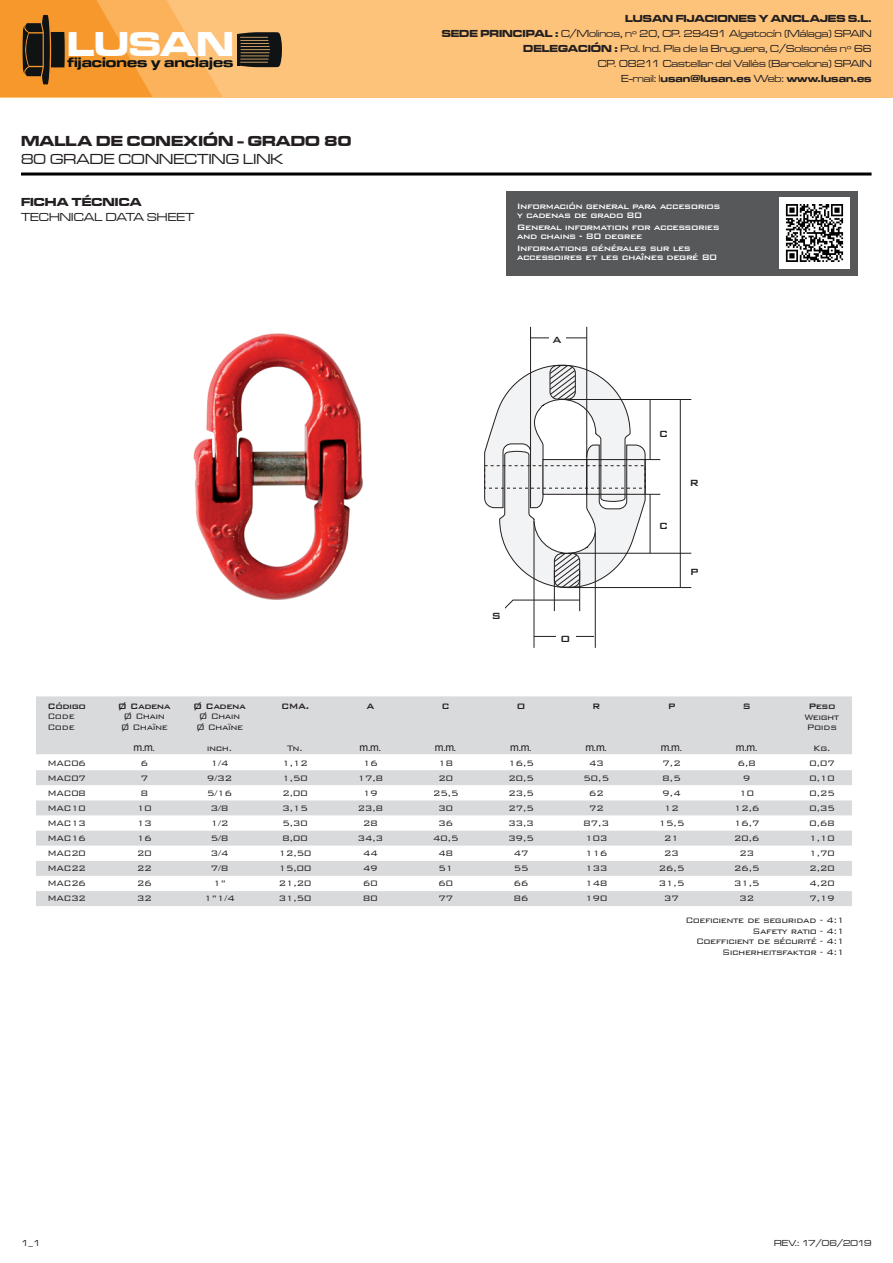
<style>
.page{position:relative;width:893px;height:1263px;background:#fff}
.page>*{position:absolute;margin:0;border:0;box-sizing:border-box;transform-origin:0 0}
.t1{font:35.55px "Microgramma D Bold Exte";color:#fff}
.t2{font:15px "Microgramma D Bold Exte";letter-spacing:.01em;color:#231f20}
.t3{font:15px "Microgramma D Medi Exte";letter-spacing:.01em;color:#231f20}
.t4{font:14.25px "Microgramma D Bold Exte";color:#0f1313}
.t5{font:12px "Microgramma D Medi Exte";letter-spacing:.01em;color:#231f20}
.t6{font:12px "Microgramma D Bold Exte";letter-spacing:.01em;color:#231f20}
.t7{font:500 12px "Bank Gothic BT";color:#231f20}
.t8{font:300 10.5px/15px "Bank Gothic BT";letter-spacing:-.05em;color:#231f20;text-align:center}
.t9{font:500 10.5px/9px "Bank Gothic BT";letter-spacing:-.05em;color:#fff}
.t10{font:10.5px/15px "Microgramma D Medi Exte";color:#231f20;text-align:right}
.t11{font:10.5px "Microgramma D Bold Exte";color:#231f20}
.t12{font:500 10.5px "Bank Gothic BT";letter-spacing:-.05em;color:#231f20}
.t13{font:10.5px "Arial";color:#231f20}
.t14{font:9px "Microgramma D Medi Exte";letter-spacing:.01em;color:#231f20}
.s1{font-family:"Microgramma D Bold Exte"}
.s2{font-family:"Microgramma D Medi Exte"}
</style>
<div class="page">
<hr style="left:21px;top:173px;width:851px;height:3px;background:#000001">
<div style="left:0;top:0;width:893px;height:97px;background:#fdc37b"></div>
<svg style="left:237px;top:32px;width:45px;height:35px;background:#373124"></svg>
<hr style="left:237px;top:34px;width:2px;height:31px;background:#0f1313">
<svg style="left:0;top:0;width:222px;height:97px;background:#e59a42"></svg>
<svg style="left:36px;top:696px;width:816px;height:210px;fill:#d9dadc"></svg>
<img style="left:194px;top:333px;width:168px;height:267px">
<hr style="left:534px;top:521px;width:1px;height:127px;background:#231f20">
<hr style="left:595px;top:532px;width:1px;height:116px;background:#231f20">
<hr style="left:534px;top:636px;width:60px;height:1px;background:#231f20">
<hr style="left:568px;top:553px;width:123px;height:1px;background:#231f20">
<hr style="left:568px;top:587px;width:123px;height:1px;background:#231f20">
<hr style="left:579px;top:570px;width:1px;height:41px;background:#231f20">
<hr style="left:554px;top:570px;width:1px;height:41px;background:#231f20">
<svg style="left:505px;top:599px;width:75px;height:10px"></svg>
<hr style="left:562px;top:399px;width:129px;height:1px;background:#231f20">
<hr style="left:680px;top:399px;width:1px;height:188px;background:#231f20">
<svg style="left:484px;top:364px;width:176px;height:224px"></svg>
<hr style="left:650px;top:399px;width:1px;height:61px;background:#231f20">
<hr style="left:650px;top:494px;width:1px;height:59px;background:#231f20">
<hr style="left:586px;top:327px;width:1px;height:130px;background:#231f20">
<hr style="left:530px;top:327px;width:1px;height:125px;background:#231f20">
<hr style="left:531px;top:337px;width:56px;height:1px;background:#231f20">
<div style="left:549px;top:328px;width:17px;height:20px;background:#fff"></div>
<div style="left:556px;top:628px;width:19px;height:17px;background:#fff"></div>
<div style="left:654px;top:515px;width:20px;height:17px;background:#fff"></div>
<div style="left:654px;top:423px;width:20px;height:17px;background:#fff"></div>
<div style="left:506px;top:191px;width:352px;height:84px;background:#57585a"></div>
<img style="left:779px;top:198px;width:71px;height:70px">
<h1 class="t1" style="left:67px;top:20px;width:168px">LUSAN</h1>
<h3 class="t4" style="left:68px;top:53px;width:167px">fijaciones y anclajes</h3>
<h2 class="t2" style="left:21px;top:131px;width:332px">MALLA DE CONEXIÓN - GRADO 80</h2>
<h2 class="t3" style="left:21px;top:150px;width:264px">80 GRADE CONNECTING LINK</h2>
<p class="t6" style="left:21px;top:194px;width:122px">FICHA TÉCNICA</p>
<p class="t5" style="left:21px;top:209px;width:175px">TECHNICAL DATA SHEET</p>
<p class="t12" style="left:48px;top:700px;width:40px">Código</p>
<p class="t8" style="left:48px;top:711px;width:29px;line-height:10.5px;text-align:left">Code<br>Code</p>
<p class="t8" style="left:48px;top:755px;width:40px;text-align:justify">MAC06<br>MAC07<br>MAC08<br>MAC10<br>MAC13<br>MAC16<br>MAC20<br>MAC22<br>MAC26<br>MAC32</p>
<p class="t12" style="left:118px;top:700px;width:54px">Ø Cadena</p>
<p class="t8" style="left:121px;top:711px;width:49px;line-height:10.5px;text-align:left">Ø Chain<br>Ø Chaïne</p>
<p class="t13" style="left:133px;top:740px;width:23px">m.m.</p>
<p class="t8" style="left:137px;top:755px;width:17px">6<br>7<br>8<br>10<br>13<br>16<br>20<br>22<br>26<br>32</p>
<p class="t12" style="left:193px;top:700px;width:54px">Ø Cadena</p>
<p class="t8" style="left:196px;top:711px;width:49px;line-height:10.5px;text-align:left">Ø Chain<br>Ø Chaïne</p>
<p class="t8" style="left:204px;top:740px;width:33px">inch.<br>1/4<br>9/32<br>5/16<br>3/8<br>1/2<br>5/8<br>3/4<br>7/8<br>1”<br>1”1/4</p>
<p class="t12" style="left:281px;top:701px;width:30px">CMA.</p>
<p class="t8" style="left:279px;top:741px;width:35px">Tn.<br>1,12<br>1,50<br>2,00<br>3,15<br>5,30<br>8,00<br>12,50<br>15,00<br>21,20<br>31,50</p>
<p class="t12" style="left:366px;top:700px;width:10px">A</p>
<p class="t13" style="left:360px;top:740px;width:23px">m.m.</p>
<p class="t8" style="left:357px;top:755px;width:27px">16<br>17,8<br>19<br>23,8<br>28<br>34,3<br>44<br>49<br>60<br>80</p>
<p class="t11" style="left:625px;top:11px;width:248px">LUSAN FIJACIONES Y ANCLAJES S.L.</p>
<p class="t10" style="left:442px;top:25px;width:431px"><span class="s1">SEDE PRINCIPAL :</span> C/Molinos, nº 20, CP. 29491 Algatocín (Málaga) SPAIN<br><span class="s1">DELEGACIÓN :</span> Pol. Ind. Pla de la Bruguera, C/Solsonés nº 66<br>CP. 08211 Castellar del Vallès (Barcelona) SPAIN</p>
<p class="t11" style="left:621px;top:71px;width:252px"><span class="s2">E-mail: l</span>usan@lusan.es <span class="s2">Web:</span> www.lusan.es</p>
<p class="t9" style="left:517px;top:201px;width:205px">Información general para accesorios y cadenas de grado 80</p>
<p class="t9" style="left:517px;top:222px;width:204px">General information for accessories and chains - 80 degree</p>
<p class="t9" style="left:517px;top:243px;width:202px">Informations générales sur les accessoires et les chaînes degré 80</p>
<p class="t7" style="left:553px;top:333px;width:11px">A</p>
<p class="t12" style="left:441px;top:700px;width:10px">C</p>
<p class="t13" style="left:435px;top:740px;width:23px">m.m.</p>
<p class="t8" style="left:433px;top:755px;width:27px">18<br>20<br>25,5<br>30<br>36<br>40,5<br>48<br>51<br>60<br>77</p>
<p class="t7" style="left:491px;top:609px;width:11px">S</p>
<p class="t12" style="left:516px;top:700px;width:11px">O</p>
<p class="t13" style="left:510px;top:740px;width:23px">m.m.</p>
<p class="t8" style="left:508px;top:755px;width:27px">16,5<br>20,5<br>23,5<br>27,5<br>33,3<br>39,5<br>47<br>55<br>66<br>86</p>
<p class="t7" style="left:560px;top:632px;width:12px">O</p>
<p class="t12" style="left:592px;top:700px;width:10px">R</p>
<p class="t13" style="left:585px;top:740px;width:23px">m.m.</p>
<p class="t8" style="left:583px;top:756px;width:27px">43<br>50,5<br>62<br>72<br>87,3<br>103<br>116<br>133<br>148<br>190</p>
<p class="t7" style="left:659px;top:427px;width:11px">C</p>
<p class="t7" style="left:659px;top:519px;width:11px">C</p>
<p class="t7" style="left:689px;top:476px;width:11px">R</p>
<p class="t7" style="left:690px;top:566px;width:10px">P</p>
<p class="t12" style="left:668px;top:701px;width:9px">P</p>
<p class="t13" style="left:661px;top:740px;width:23px">m.m.</p>
<p class="t8" style="left:659px;top:756px;width:27px">7,2<br>8,5<br>9,4<br>12<br>15,5<br>21<br>23<br>26,5<br>31,5<br>37</p>
<p class="t12" style="left:743px;top:701px;width:10px">S</p>
<p class="t13" style="left:736px;top:741px;width:23px">m.m.</p>
<p class="t8" style="left:734px;top:756px;width:27px">6,8<br>9<br>10<br>12,6<br>16,7<br>20,6<br>23<br>26,5<br>31,5<br>32</p>
<p class="t12" style="left:808px;top:701px;width:29px">Peso</p>
<p class="t8" style="left:804px;top:711px;width:36px;line-height:10.5px;text-align:left">Weight<br>Poids</p>
<p class="t8" style="left:809px;top:741px;width:27px">Kg.<br>0,07<br>0,10<br>0,25<br>0,35<br>0,68<br>1,10<br>1,70<br>2,20<br>4,20<br>7,19</p>
<p class="t8" style="left:685px;top:915px;width:161px;line-height:10.5px;text-align:right">Coeficiente de seguridad - 4:1<br>Safety ratio - 4:1<br>Coefficient de sécurité - 4:1<br>Sicherheitsfaktor - 4:1</p>
<p class="t14" style="left:21px;top:1237px;width:21px">1_1</p>
<p class="t14" style="left:774px;top:1237px;width:99px">REV.: 17/06/2019</p>
</div>
